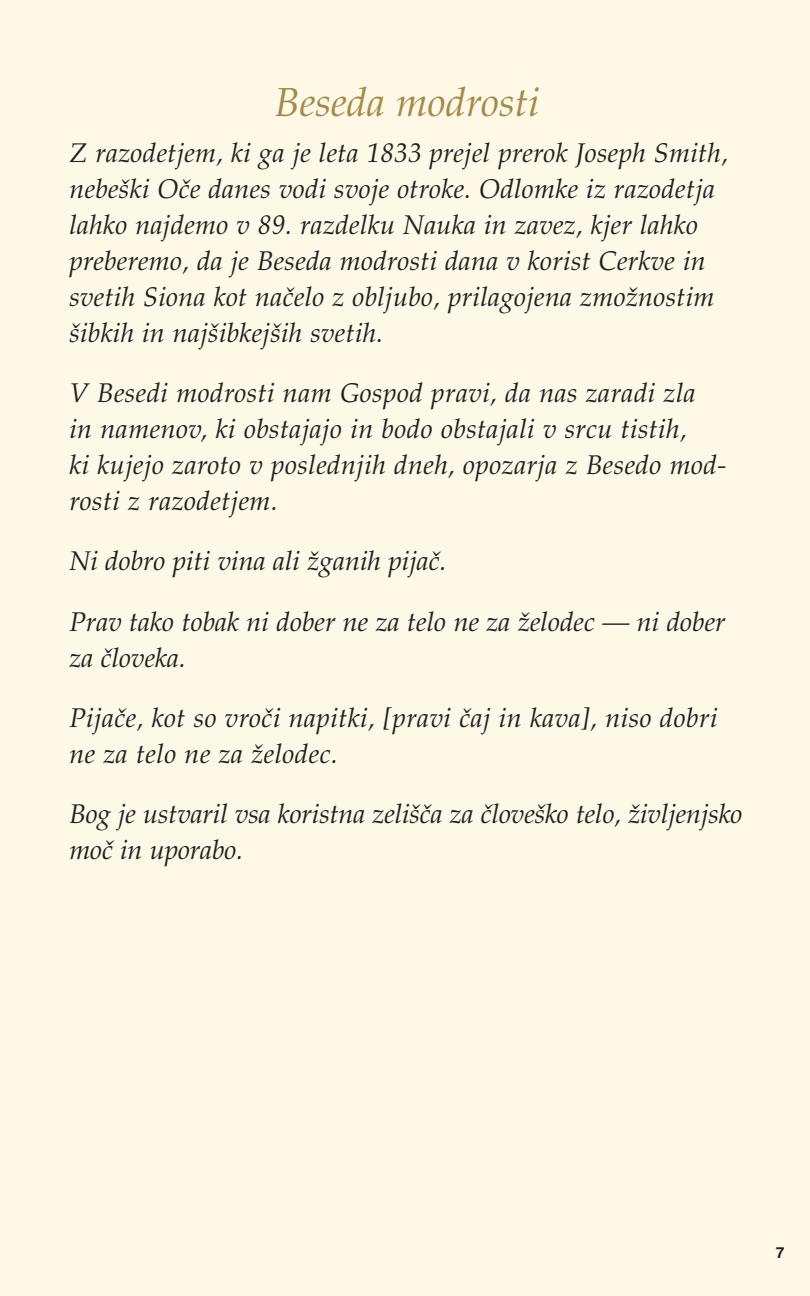
<style>
.page{position:relative;width:810px;height:1296px;background:#fef9e7}
.page>*{position:absolute;margin:0;border:0;box-sizing:border-box;transform-origin:0 0}
.t1{font:italic 40.5px "Pala Croatian";color:#a48b4a}
.t2{font:italic 27px/36px "Pala Croatian";letter-spacing:.01em;color:#231f20}
.t3{font:700 15.75px "Swiss Croatian";color:#231f20}
</style>
<div class="page">
<h1 class="t1" style="left:275px;top:87px;width:266px">Beseda modrosti</h1>
<p class="t2" style="left:69px;top:138px;width:660px">Z razodetjem, ki ga je leta 1833 prejel prerok Joseph Smith, nebeøki Oçe danes vodi svoje otroke. Odlomke iz razodetja lahko najdemo v 89. razdelku Nauka in zavez, kjer lahko preberemo, da je Beseda modrosti dana v korist Cerkve in svetih Siona kot naçelo z obljubo, prilagojena zmoœnostim øibkih in najøibkejøih svetih.</p>
<p class="t2" style="left:69px;top:379px;width:659px">V Besedi modrosti nam Gospod pravi, da nas zaradi zla<br>in namenov, ki obstajajo in bodo obstajali v srcu tistih,<br>ki kujejo zaroto v poslednjih dneh, opozarja z Besedo mod&shy;rosti z razodetjem.</p>
<p class="t2" style="left:69px;top:547px;width:379px">Ni dobro piti vina ali œganih pijaç.</p>
<p class="t2" style="left:69px;top:607px;width:658px">Prav tako tobak ni dober ne za telo ne za œelodec — ni dober za çloveka.</p>
<p class="t2" style="left:69px;top:703px;width:650px">Pijaçe, kot so vroçi napitki, [pravi çaj in kava], niso dobri ne za telo ne za œelodec.</p>
<p class="t2" style="left:69px;top:800px;width:675px">Bog je ustvaril vsa koristna zeliøça za çloveøko telo, œivljenjsko moç in uporabo.</p>
<p class="t3" style="left:776px;top:1246px;width:10px">7</p>
</div>
